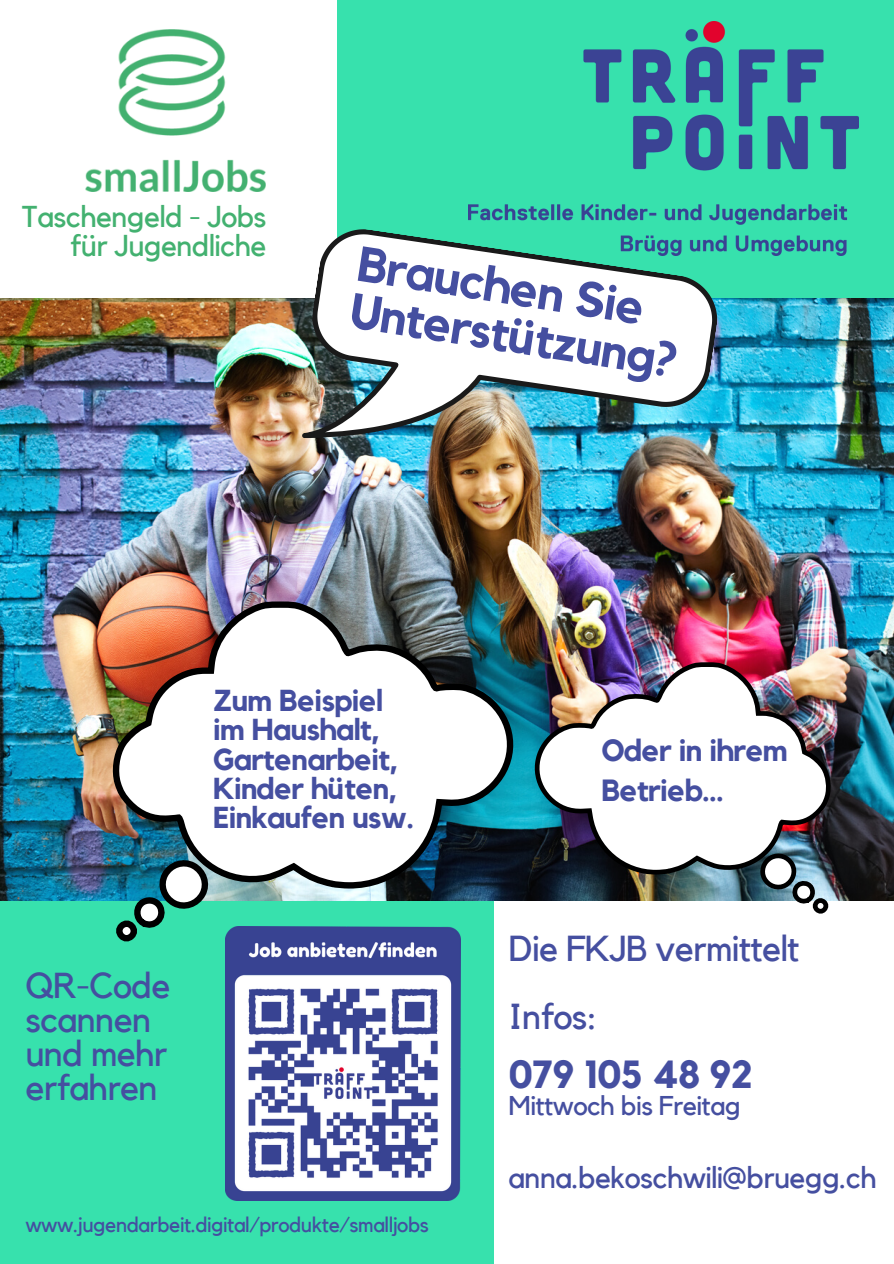
<style>
.page{position:relative;width:894px;height:1264px;background:#fff}
.page>*{position:absolute;margin:0;border:0;box-sizing:border-box;transform-origin:0 0}
.t1{font:700 48.9px "Kollektif";color:#454fa0}
.t2{font:700 39px "Kollektif";letter-spacing:-.02em;color:#454fa0}
.t3{font:36px "Kollektif";letter-spacing:-.02em;color:#454fa0}
.t4{font:35.85px "Kollektif";letter-spacing:-.02em;color:#454fa0}
.t5{font:700 30.45px/40.5px "Kollektif";letter-spacing:-.02em;color:#454fa0}
.t6{font:700 30.15px "Kollektif";letter-spacing:-.02em;color:#454fa0}
.t7{font:30px "Kollektif";letter-spacing:-.02em;color:#43b170}
.t8{font:30px "Kollektif";letter-spacing:-.02em;color:#454fa0}
.t9{font:27px "Kollektif";letter-spacing:-.02em;color:#454fa0}
.t10{font:21px "Kollektif";letter-spacing:-.02em;color:#454fa0}
</style>
<div class="page">
<div style="left:0;top:0;width:893px;height:1263px;background:#37e1ad"></div>
<div style="left:0;top:0;width:336px;height:411px;background:#fff"></div>
<div style="left:494px;top:868px;width:399px;height:395px;background:#fff"></div>
<img style="left:85px;top:29px;width:180px;height:162px">
<img style="left:226px;top:942px;width:234px;height:258px">
<img style="left:468px;top:21px;width:389px;height:234px">
<img style="left:0;top:298px;width:893px;height:602px">
<img style="left:110px;top:601px;width:410px;height:341px">
<img style="left:294px;top:223px;width:429px;height:272px">
<img style="left:529px;top:662px;width:303px;height:252px">
<p class="t7" style="left:22px;top:202px;width:246px">Taschengeld - Jobs</p>
<p class="t7" style="left:70px;top:231px;width:198px">für Jugendliche</p>
<p class="t1" style="left:361px;top:241px;width:291px;rotate:9deg">Brauchen Sie</p>
<p class="t1" style="left:354px;top:287px;width:332px;rotate:9deg">Unterstützung?</p>
<p class="t6" style="left:213px;top:686px;width:171px">Zum Beispiel</p>
<p class="t6" style="left:213px;top:716px;width:168px">im Haushalt,</p>
<p class="t6" style="left:213px;top:745px;width:187px">Gartenarbeit,</p>
<p class="t6" style="left:213px;top:774px;width:186px">Kinder hüten,</p>
<p class="t6" style="left:213px;top:803px;width:202px">Einkaufen usw.</p>
<p class="t4" style="left:25px;top:969px;width:146px">QR-Code</p>
<p class="t4" style="left:25px;top:1002px;width:127px">scannen</p>
<p class="t4" style="left:25px;top:1036px;width:144px">und mehr</p>
<p class="t4" style="left:25px;top:1070px;width:134px">erfahren</p>
<p class="t10" style="left:25px;top:1214px;width:405px">www.jugendarbeit.digital/produkte/smalljobs</p>
<p class="t5" style="left:601px;top:731px;width:188px">Oder in ihrem<br>Betrieb...</p>
<p class="t3" style="left:508px;top:931px;width:292px">Die FKJB vermittelt</p>
<p class="t3" style="left:508px;top:999px;width:90px">Infos:</p>
<p class="t2" style="left:508px;top:1056px;width:246px">079 105 48 92</p>
<p class="t9" style="left:508px;top:1093px;width:234px">Mittwoch bis Freitag</p>
<p class="t8" style="left:508px;top:1164px;width:369px">anna.bekoschwili@bruegg.ch</p>
</div>
